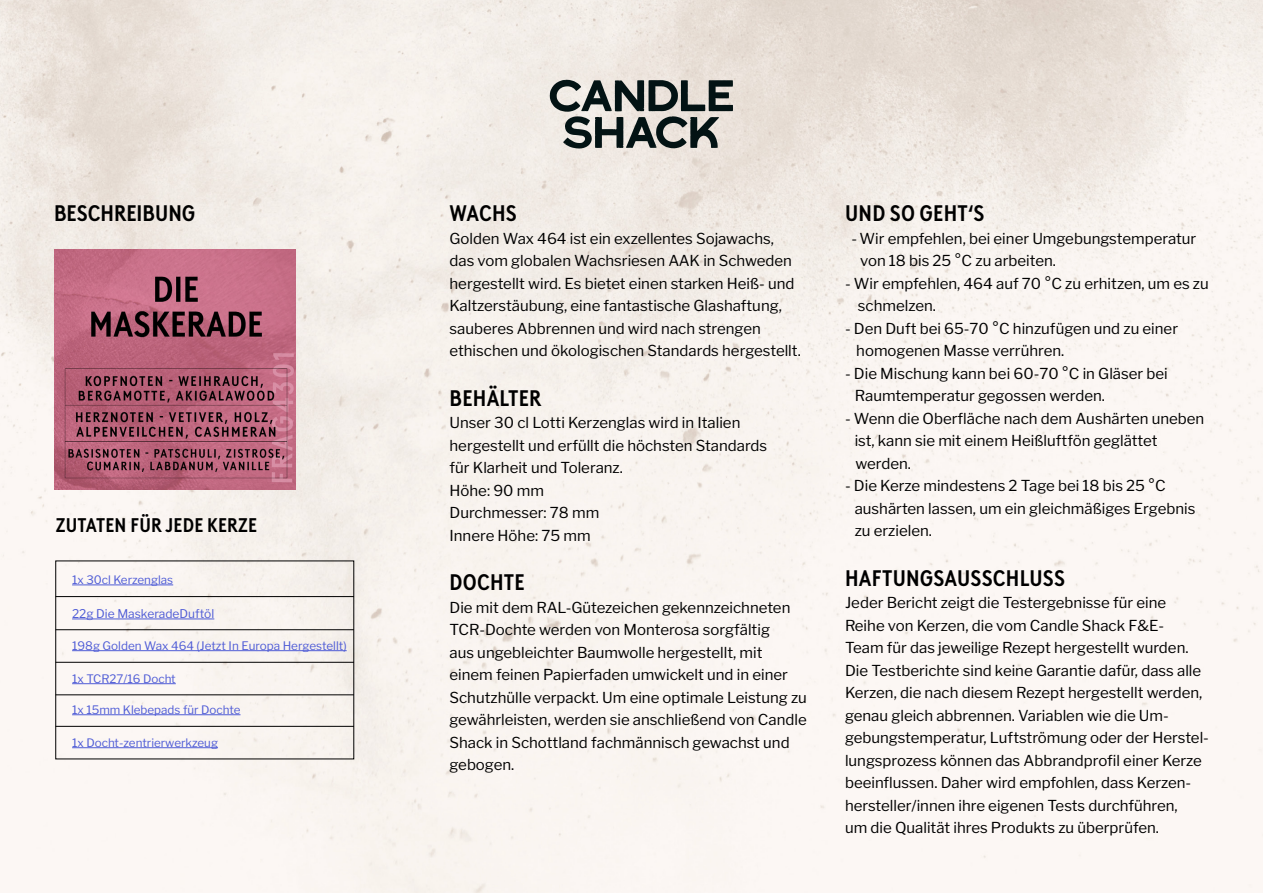
<style>
.page{position:relative;width:1263px;height:893px;background:#fff}
.page>*{position:absolute;margin:0;border:0;box-sizing:border-box;transform-origin:0 0}
.t1{font:700 22.5px "Brown Cond LL";letter-spacing:.01em;color:#000}
.t2{font:700 19.8px "Brown Cond LL";letter-spacing:.01em;color:#000}
.t3{font:15px/22.5px "Libre Franklin";color:#000}
.t4{font:12px "Libre Franklin";color:#4f5cd6}
.t5{font:11.7px "Libre Franklin";color:#4f5cd6}
</style>
<div class="page">
<img style="left:0;top:0;width:1263px;height:893px">
<svg style="left:550px;top:80px;width:183px;height:69px"></svg>
<hr style="left:56px;top:596px;width:298px;height:1px;background:#000">
<hr style="left:72px;top:585px;width:101px;height:1px;background:#4f5cd6">
<hr style="left:56px;top:662px;width:298px;height:1px;background:#000">
<hr style="left:56px;top:629px;width:298px;height:1px;background:#000">
<hr style="left:56px;top:695px;width:298px;height:1px;background:#000">
<hr style="left:72px;top:683px;width:104px;height:1px;background:#4f5cd6">
<hr style="left:72px;top:714px;width:168px;height:1px;background:#4f5cd6">
<hr style="left:56px;top:726px;width:298px;height:1px;background:#000">
<hr style="left:72px;top:747px;width:146px;height:1px;background:#4f5cd6">
<hr style="left:72px;top:650px;width:275px;height:1px;background:#4f5cd6">
<hr style="left:72px;top:619px;width:142px;height:1px;background:#4f5cd6">
<img style="left:54px;top:249px;width:241px;height:241px">
<h1 class="t1" style="left:54px;top:196px;width:143px">BESCHREIBUNG</h1>
<h1 class="t1" style="left:450px;top:196px;width:69px">WACHS</h1>
<p class="t3" style="left:449px;top:226px;width:353px">Golden Wax 464 ist ein exzellentes Sojawachs, das vom globalen Wachsriesen AAK in Schweden hergestellt wird. Es bietet einen starken Heiß- und Kaltzerstäubung, eine fantastische Glashaftung, sauberes Abbrennen und wird nach strengen ethischen und ökologischen Standards hergestellt.</p>
<h1 class="t1" style="left:450px;top:381px;width:93px">BEHÄLTER</h1>
<p class="t3" style="left:449px;top:410px;width:319px">Unser 30 cl Lotti Kerzenglas wird in Italien hergestellt und erfüllt die höchsten Standards für Klarheit und Toleranz.<br>Höhe: 90 mm<br>Durchmesser: 78 mm<br>Innere Höhe: 75 mm</p>
<h1 class="t1" style="left:450px;top:565px;width:77px">DOCHTE</h1>
<p class="t3" style="left:449px;top:595px;width:359px">Die mit dem RAL-Gütezeichen gekennzeichneten TCR-Dochte werden von Monterosa sorgfältig<br>aus ungebleichter Baumwolle hergestellt, mit einem feinen Papierfaden umwickelt und in einer Schutzhülle verpackt. Um eine optimale Leistung zu gewährleisten, werden sie anschließend von Candle Shack in Schottland fachmännisch gewachst und gebogen.</p>
<h2 class="t2" style="left:56px;top:510px;width:203px">ZUTATEN FÜR JEDE KERZE</h2>
<p class="t5" style="left:72px;top:571px;width:103px">1x 30cl Kerzenglas</p>
<p class="t4" style="left:72px;top:604px;width:144px">22g Die MaskeradeDuftöl</p>
<p class="t5" style="left:72px;top:636px;width:276px">198g Golden Wax 464 (Jetzt In Europa Hergestellt)</p>
<p class="t5" style="left:72px;top:669px;width:105px">1x TCR27/16 Docht</p>
<p class="t5" style="left:72px;top:700px;width:170px">1x 15mm Klebepads für Dochte</p>
<p class="t5" style="left:72px;top:733px;width:147px">1x Docht-zentrierwerkzeug</p>
<h1 class="t1" style="left:845px;top:196px;width:141px">UND SO GEHT‘S</h1>
<p class="t3" style="left:860px;top:226px;width:338px;text-indent:-9px">- Wir empfehlen, bei einer Umgebungstemperatur von 18 bis 25 °C zu arbeiten.</p>
<p class="t3" style="left:858px;top:271px;width:352px;text-indent:-13px">- Wir empfehlen, 464 auf 70 °C zu erhitzen, um es zu schmelzen.</p>
<p class="t3" style="left:856px;top:316px;width:323px;text-indent:-11px">- Den Duft bei 65-70 °C hinzufügen und zu einer homogenen Masse verrühren.</p>
<p class="t3" style="left:855px;top:361px;width:315px;text-indent:-10px">- Die Mischung kann bei 60-70 °C in Gläser bei<br>Raumtemperatur gegossen werden.</p>
<p class="t3" style="left:855px;top:406px;width:351px;text-indent:-10px">- Wenn die Oberfläche nach dem Aushärten uneben ist, kann sie mit einem Heißluftfön geglättet werden.</p>
<p class="t3" style="left:855px;top:473px;width:342px;text-indent:-10px">- Die Kerze mindestens 2 Tage bei 18 bis 25 °C aushärten lassen, um ein gleichmäßiges Ergebnis zu erzielen.</p>
<h1 class="t1" style="left:845px;top:561px;width:221px">HAFTUNGSAUSSCHLUSS</h1>
<p class="t3" style="left:845px;top:590px;width:365px">Jeder Bericht zeigt die Testergebnisse für eine Reihe von Kerzen, die vom Candle Shack F&amp;E-<br>Team für das jeweilige Rezept hergestellt wurden.<br>Die Testberichte sind keine Garantie dafür, dass alle Kerzen, die nach diesem Rezept hergestellt werden, genau gleich abbrennen. Variablen wie die Um&shy;gebungstemperatur, Luftströmung oder der Herstel&shy;lungsprozess können das Abbrandprofil einer Kerze beeinflussen. Daher wird empfohlen, dass Kerzen&shy;hersteller/innen ihre eigenen Tests durchführen,<br>um die Qualität ihres Produkts zu überprüfen.</p>
</div>
